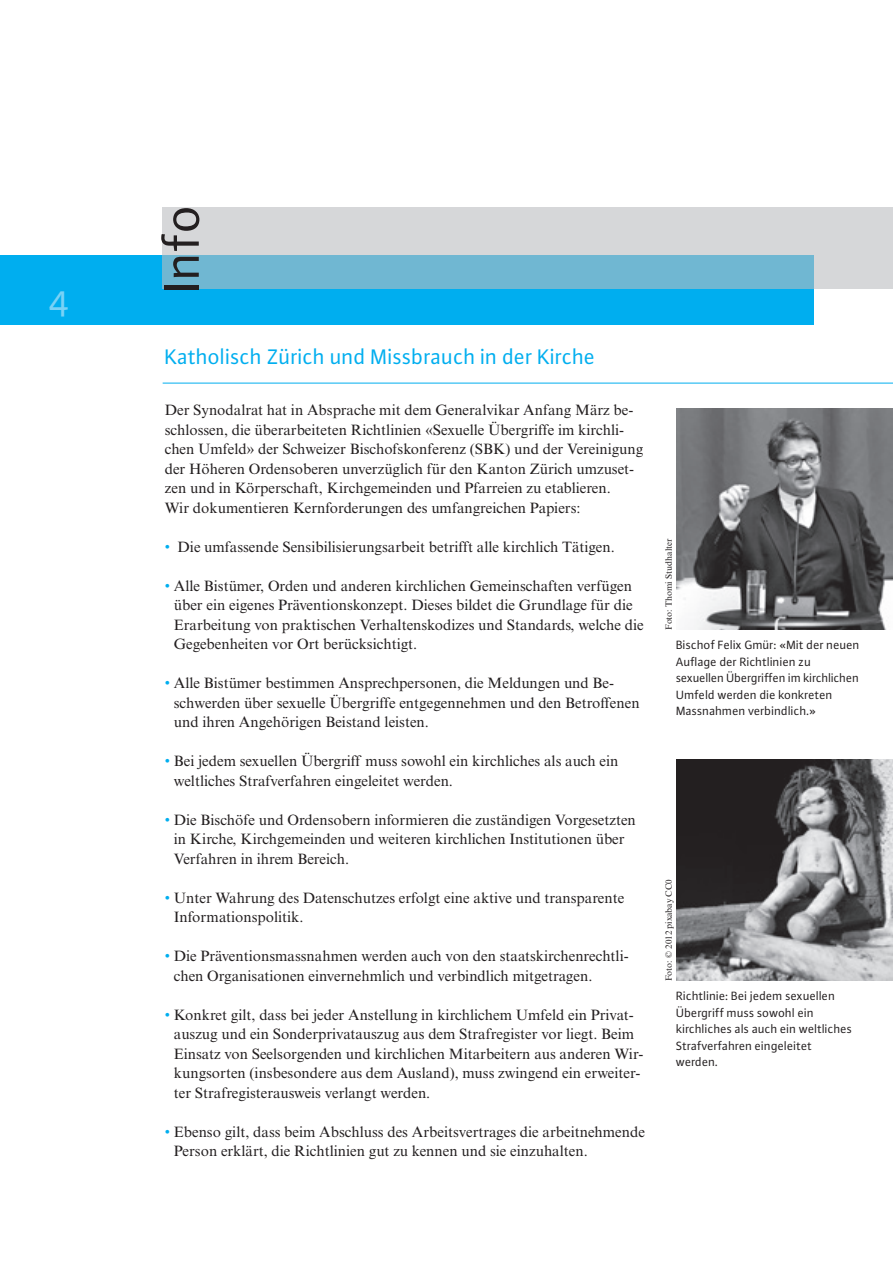
<style>
.page{position:relative;width:893px;height:1263px;background:#fff}
.page>*{position:absolute;margin:0;border:0;box-sizing:border-box;transform-origin:0 0}
.t1{font:52.5px "Plus Sans Pro";color:#231f20}
.t2{font:39px "Plus Sans Pro";color:#79d2f6}
.Übertitel_blau{font:22.5px "Plus Sans Pro";color:#00aeef}
.Grundtext{font:15px/19.5px "Times New Roman MT Std";color:#231f20}
.Bildlegende{font:12.75px/16.5px "Plus Sans Pro";color:#231f20}
.Bildnachweis{font:9px "Times New Roman MT Std";color:#231f20}
.s1{color:#00aeef}
</style>
<div class="page">
<div style="left:0;top:255px;width:814px;height:70px;background:#00aeef"></div>
<svg style="left:162px;top:208px;width:731px;height:81px;background:#afcbd6"></svg>
<img style="left:676px;top:408px;width:217px;height:222px">
<img style="left:676px;top:759px;width:217px;height:222px">
<hr style="left:163px;top:383px;width:730px;height:1px;background:#00aeef">
<h2 class="t2" style="left:49px;top:271px;width:23px">4</h2>
<p class="t1" style="left:147px;top:292px;width:90px;rotate:-90deg">Info</p>
<p class="Übertitel_blau" style="left:165px;top:342px;width:432px">Katholisch Zürich und Missbrauch in der Kirche</p>
<p class="Grundtext" style="left:165px;top:400px;width:480px">Der Synodalrat hat in Absprache mit dem Generalvikar Anfang März be&shy;schlossen, die überarbeiteten Richtlinien «Sexuelle Übergriffe im kirchli&shy;chen Umfeld» der Schweizer Bischofskonferenz (SBK) und der Vereinigung der Höheren Ordensoberen unverzüglich für den Kanton Zürich umzuset&shy;zen und in Körperschaft, Kirchgemeinden und Pfarreien zu etablieren.</p>
<p class="Grundtext" style="left:165px;top:498px;width:417px">Wir dokumentieren Kernforderungen des umfangreichen Papiers:</p>
<p class="Grundtext" style="left:165px;top:537px;width:452px"><span class="s1">•</span> Die umfassende Sensibilisierungsarbeit betrifft alle kirchlich Tätigen.</p>
<p class="Grundtext" style="left:174px;top:576px;width:471px;text-indent:-9px"><span class="s1">•</span> Alle Bistümer, Orden und anderen kirchlichen Gemeinschaften verfügen über ein eigenes Präventionskonzept. Dieses bildet die Grundlage für die Erarbeitung von praktischen Verhaltenskodizes und Standards, welche die Gegebenheiten vor Ort berücksichtigt.</p>
<p class="Grundtext" style="left:174px;top:673px;width:467px;text-indent:-9px"><span class="s1">•</span> Alle Bistümer bestimmen Ansprechpersonen, die Meldungen und Be&shy;schwerden über sexuelle Übergriffe entgegennehmen und den Betroffenen und ihren Angehörigen Beistand leisten.</p>
<p class="Grundtext" style="left:174px;top:751px;width:446px;text-indent:-9px"><span class="s1">•</span> Bei jedem sexuellen Übergriff muss sowohl ein kirchliches als auch ein weltliches Strafverfahren eingeleitet werden.</p>
<p class="Grundtext" style="left:174px;top:810px;width:464px;text-indent:-9px"><span class="s1">•</span> Die Bischöfe und Ordensobern informieren die zuständigen Vorgesetzten in Kirche, Kirchgemeinden und weiteren kirchlichen Institutionen über<br>Verfahren in ihrem Bereich.</p>
<p class="Grundtext" style="left:174px;top:888px;width:452px;text-indent:-9px"><span class="s1">•</span> Unter Wahrung des Datenschutzes erfolgt eine aktive und transparente<br>Informationspolitik.</p>
<p class="Grundtext" style="left:174px;top:946px;width:456px;text-indent:-9px"><span class="s1">•</span> Die Präventionsmassnahmen werden auch von den staatskirchenrechtli&shy;chen Organisationen einvernehmlich und verbindlich mitgetragen.</p>
<p class="Grundtext" style="left:174px;top:1005px;width:471px;text-indent:-9px"><span class="s1">•</span> Konkret gilt, dass bei jeder Anstellung in kirchlichem Umfeld ein Privat&shy;auszug und ein Sonderprivatauszug aus dem Strafregister vor liegt. Beim Einsatz von Seelsorgenden und kirchlichen Mitarbeitern aus anderen Wir&shy;kungsorten (insbesondere aus dem Ausland), muss zwingend ein erweiter&shy;ter Strafregisterausweis verlangt werden.</p>
<p class="Grundtext" style="left:174px;top:1122px;width:473px;text-indent:-9px"><span class="s1">•</span> Ebenso gilt, dass beim Abschluss des Arbeitsvertrages die arbeitnehmende<br>Person erklärt, die Richtlinien gut zu kennen und sie einzuhalten.</p>
<p class="Bildnachweis" style="left:664px;top:630px;width:93px;rotate:-90deg">Foto: Thomi Studhalter</p>
<p class="Bildlegende" style="left:676px;top:636px;width:185px">Bischof Felix Gmür: «Mit der neuen<br>Auflage der Richtlinien zu sexuellen Übergriffen im kirchlichen<br>Umfeld werden die konkreten<br>Massnahmen verbindlich.»</p>
<p class="Bildnachweis" style="left:664px;top:981px;width:103px;rotate:-90deg">Foto: © 2012 pixabay CC0</p>
<p class="Bildlegende" style="left:676px;top:987px;width:178px">Richtlinie: Bei jedem sexuellen<br>Übergriff muss sowohl ein kirchliches als auch ein weltliches<br>Strafverfahren eingeleitet werden.</p>
</div>
